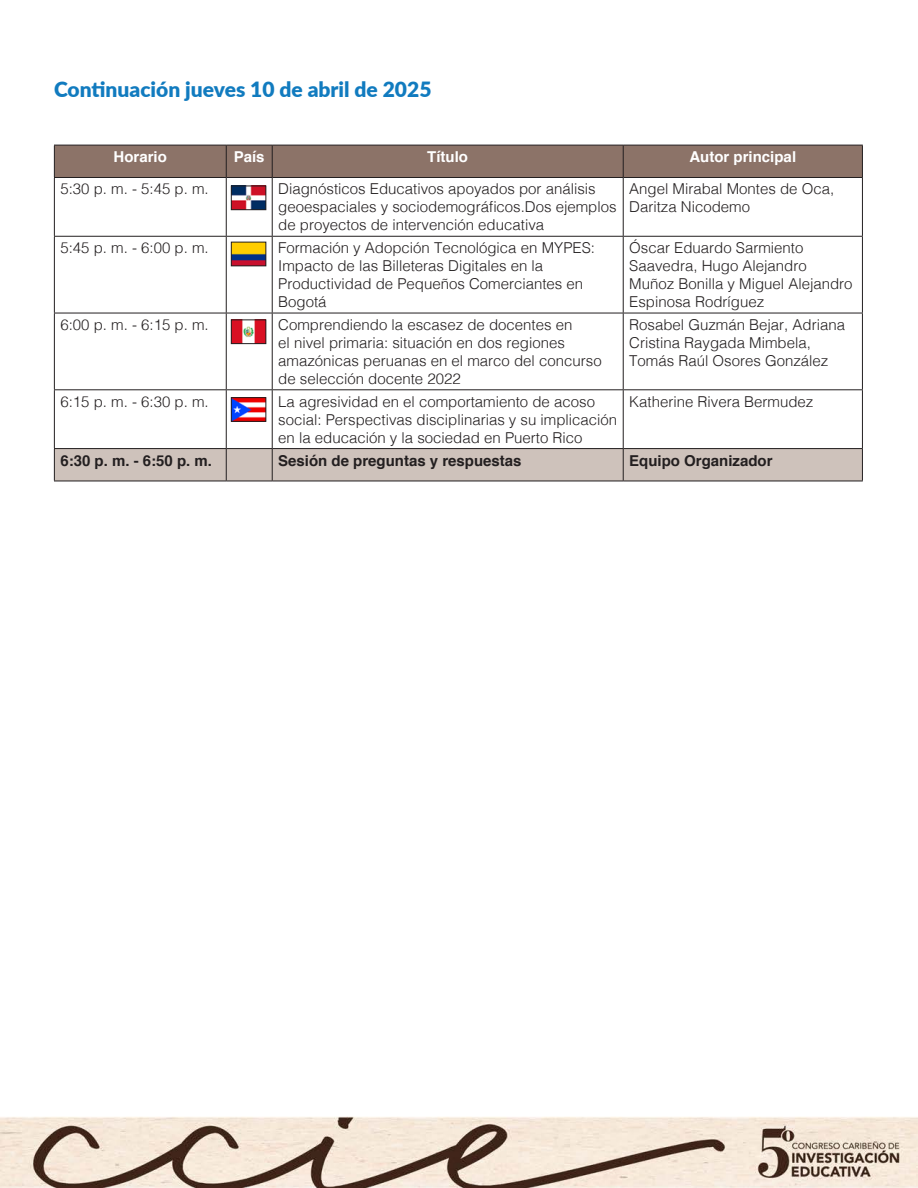
<style>
.page{position:relative;width:918px;height:1188px;background:#fff}
.page>*{position:absolute;margin:0;border:0;box-sizing:border-box;transform-origin:0 0}
.t1{font:900 21px "Lato";color:#117bbf}
.t2{font:300 15px/18px "Helvetica";color:#231f20}
.t3{font:700 15px "Helvetica";color:#231f20}
.t4{font:700 15px "Helvetica";color:#fff}
</style>
<div class="page">
<img style="left:0;top:144px;width:918px;height:1044px">
<div style="left:55px;top:146px;width:807px;height:31px;background:#8c7368"></div>
<svg style="left:55px;top:178px;width:807px;height:270px"></svg>
<div style="left:55px;top:449px;width:807px;height:32px;background:#cec2bb"></div>
<hr style="left:54px;top:145px;width:172px;height:1px;background:#231f20">
<hr style="left:54px;top:145px;width:1px;height:32px;background:#231f20">
<hr style="left:226px;top:145px;width:46px;height:1px;background:#231f20">
<hr style="left:226px;top:145px;width:1px;height:32px;background:#231f20">
<hr style="left:272px;top:145px;width:351px;height:1px;background:#231f20">
<hr style="left:272px;top:145px;width:1px;height:32px;background:#231f20">
<hr style="left:623px;top:145px;width:240px;height:1px;background:#231f20">
<hr style="left:623px;top:145px;width:1px;height:32px;background:#231f20">
<hr style="left:862px;top:145px;width:1px;height:32px;background:#231f20">
<hr style="left:54px;top:177px;width:172px;height:1px;background:#231f20">
<hr style="left:226px;top:177px;width:46px;height:1px;background:#231f20">
<hr style="left:226px;top:178px;width:1px;height:58px;background:#231f20">
<hr style="left:272px;top:177px;width:351px;height:1px;background:#231f20">
<hr style="left:272px;top:178px;width:1px;height:58px;background:#231f20">
<hr style="left:623px;top:177px;width:240px;height:1px;background:#231f20">
<hr style="left:226px;top:236px;width:46px;height:1px;background:#231f20">
<hr style="left:226px;top:237px;width:1px;height:76px;background:#231f20">
<hr style="left:272px;top:237px;width:1px;height:76px;background:#231f20">
<hr style="left:226px;top:313px;width:46px;height:1px;background:#231f20">
<hr style="left:226px;top:313px;width:1px;height:76px;background:#231f20">
<hr style="left:272px;top:313px;width:1px;height:76px;background:#231f20">
<hr style="left:226px;top:390px;width:1px;height:58px;background:#231f20">
<hr style="left:272px;top:390px;width:1px;height:58px;background:#231f20">
<hr style="left:54px;top:178px;width:1px;height:58px;background:#231f20">
<hr style="left:54px;top:236px;width:172px;height:1px;background:#231f20">
<hr style="left:54px;top:237px;width:1px;height:76px;background:#231f20">
<hr style="left:54px;top:313px;width:172px;height:1px;background:#231f20">
<hr style="left:54px;top:313px;width:1px;height:76px;background:#231f20">
<hr style="left:54px;top:389px;width:172px;height:1px;background:#231f20">
<hr style="left:54px;top:390px;width:1px;height:58px;background:#231f20">
<hr style="left:226px;top:389px;width:46px;height:1px;background:#231f20">
<hr style="left:54px;top:448px;width:172px;height:1px;background:#231f20">
<hr style="left:54px;top:449px;width:1px;height:32px;background:#231f20">
<hr style="left:226px;top:448px;width:46px;height:1px;background:#231f20">
<hr style="left:54px;top:481px;width:172px;height:1px;background:#231f20">
<hr style="left:226px;top:481px;width:46px;height:1px;background:#231f20">
<hr style="left:272px;top:236px;width:351px;height:1px;background:#231f20">
<hr style="left:272px;top:313px;width:351px;height:1px;background:#231f20">
<hr style="left:272px;top:389px;width:351px;height:1px;background:#231f20">
<hr style="left:226px;top:449px;width:1px;height:32px;background:#231f20">
<hr style="left:272px;top:448px;width:351px;height:1px;background:#231f20">
<hr style="left:272px;top:449px;width:1px;height:32px;background:#231f20">
<hr style="left:272px;top:481px;width:351px;height:1px;background:#231f20">
<hr style="left:623px;top:178px;width:1px;height:58px;background:#231f20">
<hr style="left:862px;top:178px;width:1px;height:58px;background:#231f20">
<hr style="left:623px;top:236px;width:240px;height:1px;background:#231f20">
<hr style="left:623px;top:237px;width:1px;height:76px;background:#231f20">
<hr style="left:862px;top:237px;width:1px;height:76px;background:#231f20">
<hr style="left:623px;top:313px;width:240px;height:1px;background:#231f20">
<hr style="left:623px;top:313px;width:1px;height:76px;background:#231f20">
<hr style="left:862px;top:313px;width:1px;height:76px;background:#231f20">
<hr style="left:623px;top:389px;width:240px;height:1px;background:#231f20">
<hr style="left:623px;top:390px;width:1px;height:58px;background:#231f20">
<hr style="left:862px;top:390px;width:1px;height:58px;background:#231f20">
<hr style="left:623px;top:448px;width:240px;height:1px;background:#231f20">
<hr style="left:623px;top:449px;width:1px;height:32px;background:#231f20">
<hr style="left:862px;top:449px;width:1px;height:32px;background:#231f20">
<hr style="left:623px;top:481px;width:240px;height:1px;background:#231f20">
<img style="left:233px;top:188px;width:31px;height:20px">
<div style="left:231px;top:186px;width:35px;height:24px;border:1px solid #231f20"></div>
<img style="left:233px;top:244px;width:31px;height:20px">
<img style="left:233px;top:322px;width:31px;height:20px">
<div style="left:231px;top:320px;width:35px;height:24px;border:1px solid #231f20"></div>
<img style="left:233px;top:399px;width:31px;height:21px">
<div style="left:231px;top:397px;width:35px;height:25px;border:1px solid #231f20"></div>
<p class="t1" style="left:54px;top:73px;width:379px">Continuación jueves 10 de abril de 2025</p>
<p class="t4" style="left:114px;top:145px;width:55px">Horario</p>
<p class="t4" style="left:234px;top:145px;width:32px">País</p>
<p class="t4" style="left:427px;top:145px;width:42px">Título</p>
<p class="t4" style="left:689px;top:145px;width:108px">Autor principal</p>
<p class="t2" style="left:60px;top:179px;width:150px">5:30 p. m. - 5:45 p. m.</p>
<p class="t2" style="left:278px;top:179px;width:340px">Diagnósticos Educativos apoyados por análisis geoespaciales y sociodemográficos.Dos ejemplos de proyectos de intervención educativa</p>
<p class="t2" style="left:629px;top:179px;width:207px">Angel Mirabal Montes de Oca,<br>Daritza Nicodemo</p>
<p class="t2" style="left:60px;top:238px;width:150px">5:45 p. m. - 6:00 p. m.</p>
<p class="t2" style="left:278px;top:238px;width:318px">Formación y Adopción Tecnológica en MYPES:<br>Impacto de las Billeteras Digitales en la Productividad de Pequeños Comerciantes en Bogotá</p>
<p class="t2" style="left:629px;top:238px;width:225px">Óscar Eduardo Sarmiento<br>Saavedra, Hugo Alejandro<br>Muñoz Bonilla y Miguel Alejandro<br>Espinosa Rodríguez</p>
<p class="t2" style="left:60px;top:314px;width:150px">6:00 p. m. - 6:15 p. m.</p>
<p class="t2" style="left:278px;top:314px;width:325px">Comprendiendo la escasez de docentes en<br>el nivel primaria: situación en dos regiones amazónicas peruanas en el marco del concurso de selección docente 2022</p>
<p class="t2" style="left:629px;top:314px;width:217px">Rosabel Guzmán Bejar, Adriana<br>Cristina Raygada Mimbela,<br>Tomás Raúl Osores González</p>
<p class="t2" style="left:60px;top:391px;width:150px">6:15 p. m. - 6:30 p. m.</p>
<p class="t2" style="left:278px;top:391px;width:341px">La agresividad en el comportamiento de acoso social: Perspectivas disciplinarias y su implicación en la educación y la sociedad en Puerto Rico</p>
<p class="t2" style="left:629px;top:391px;width:186px">Katherine Rivera Bermudez</p>
<p class="t3" style="left:60px;top:448px;width:153px">6:30 p. m. - 6:50 p. m.</p>
<p class="t3" style="left:278px;top:448px;width:245px">Sesión de preguntas y respuestas</p>
<p class="t3" style="left:629px;top:448px;width:145px">Equipo Organizador</p>
</div>
